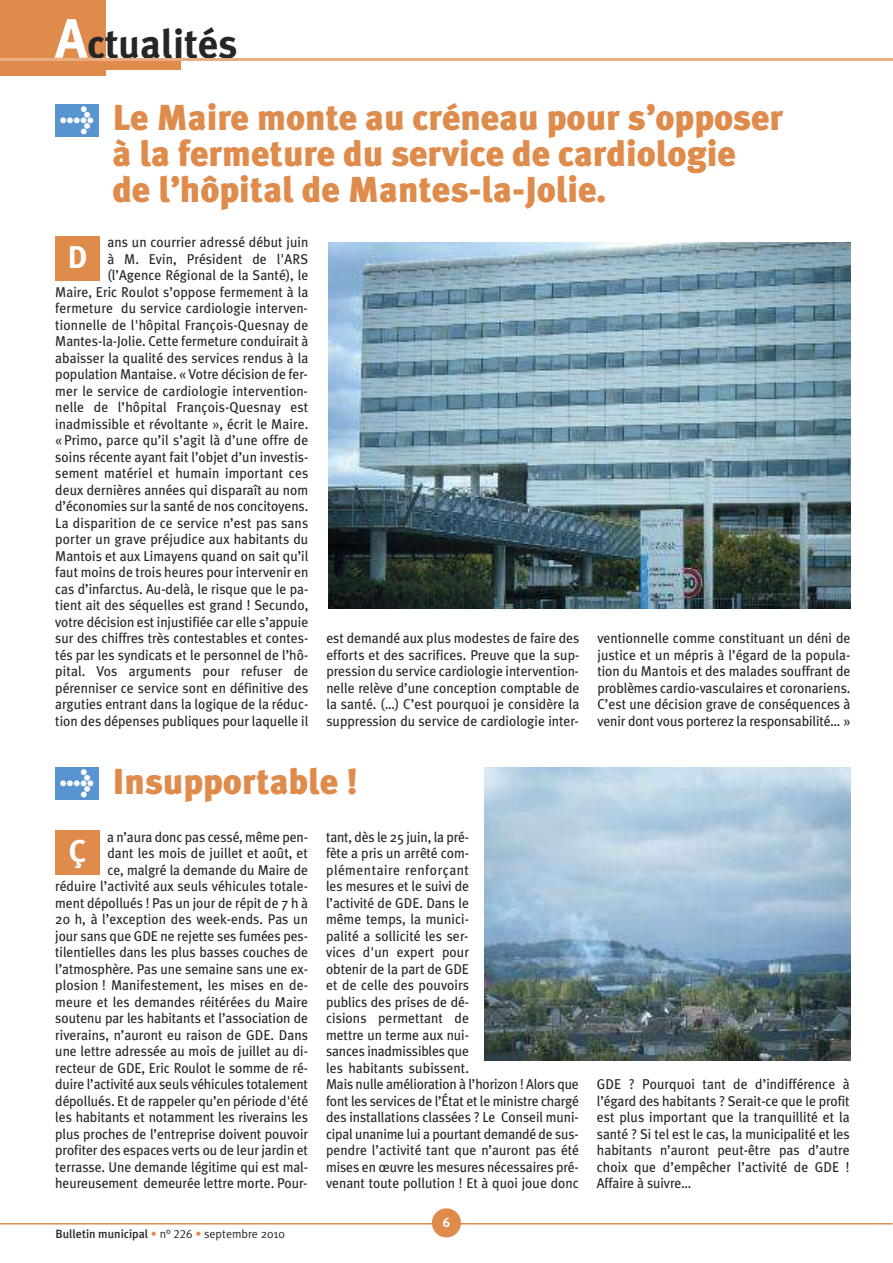
<style>
.page{position:relative;width:893px;height:1263px;background:#fff}
.page>*{position:absolute;margin:0;border:0;box-sizing:border-box;transform-origin:0 0}
.t1{font:700 40.5px "Meta Plus";color:#272627}
.t2{font:900 36px/36px "Meta Plus";color:#df8b4c}
.t3{font:700 31.5px "Meta Plus";color:#fff}
.t4{font:900 27px "Meta Plus";color:#fff}
.t5{font:14.25px/16.5px "Meta Plus";color:#272627;text-align:justify;scale:.96 1}
.t6{font:13.5px "Meta Plus Bold Caps";color:#fff}
.t7{font:500 12px "Meta Plus";color:#272627}
.s1{font-size:55.5px;color:#fff}
.s2{font-size:27px;color:#fff}
.s3{font-family:"Meta Plus Normal";font-weight:400;color:#df8b4c}
.s4{font-family:"Meta Plus Normal";font-weight:400}
.s5{font-family:"Meta Plus Normal Caps";font-weight:400}
</style>
<div class="page">
<div style="left:0;top:0;width:105px;height:76px;background:#df8b4c"></div>
<div style="left:0;top:61px;width:181px;height:9px;background:#df8b4c"></div>
<hr style="left:0;top:59px;width:893px;height:2px;background:#e8ae82">
<hr style="left:0;top:1223px;width:892px;height:1px;background:#df8b4c">
<div style="left:432px;top:1208px;width:29px;height:29px;background:#df8b4c;border-radius:50%"></div>
<div style="left:55px;top:236px;width:45px;height:45px;background:#df8b4c"></div>
<div style="left:55px;top:104px;width:44px;height:32px;background:#5794d0"></div>
<img style="left:329px;top:242px;width:521px;height:367px">
<div style="left:55px;top:830px;width:45px;height:45px;background:#df8b4c"></div>
<div style="left:55px;top:767px;width:44px;height:33px;background:#5794d0"></div>
<img style="left:484px;top:767px;width:366px;height:293px">
<h1 class="t1" style="left:55px;top:20px;width:184px"><span class="s1">A</span>ctualités</h1>
<h3 class="t4" style="left:59px;top:103px;width:37px">&gt;</h3>
<h2 class="t2" style="left:112px;top:100px;width:672px">Le Maire monte au créneau pour s’opposer à la fermeture du service de cardiologie<br>de l’hôpital de Mantes-la-Jolie.</h2>
<p class="t5" style="left:55px;top:234px;width:265px;text-align:right">ans un courrier adressé début juin<br>à M. Evin, Président de l'ARS (l’Agence Régional de la Santé), le<br>Maire, Eric Roulot s’oppose fermement à la fermeture du service cardiologie interven&shy;tionnelle de l'hôpital François-Quesnay de Mantes-la-Jolie. Cette fermeture conduirait à abaisser la qualité des services rendus à la population Mantaise. « Votre décision de fer&shy;mer le service de cardiologie intervention&shy;nelle de l’hôpital François-Quesnay est inadmissible et révoltante », écrit le Maire. «Primo, parce qu’il s’agit là d’une offre de soins récente ayant fait l’objet d’un investis&shy;sement matériel et humain important ces deux dernières années qui disparaît au nom d’économies sur la santé de nos concitoyens.<br>La disparition de ce service n’est pas sans porter un grave préjudice aux habitants du Mantois et aux Limayens quand on sait qu’il faut moins de trois heures pour intervenir en cas d’infarctus. Au-delà, le risque que le pa&shy;tient ait des séquelles est grand ! Secundo, votre décision est injustifiée car elle s’appuie sur des chiffres très contestables et contes&shy;tés par les syndicats et le personnel de l’hô&shy;pital. Vos arguments pour refuser de pérenniser ce service sont en définitive des arguties entrant dans la logique de la réduc&shy;tion des dépenses publiques pour laquelle il</p>
<h3 class="t3" style="left:68px;top:238px;width:22px">D</h3>
<p class="t5" style="left:326px;top:630px;width:265px">est demandé aux plus modestes de faire des efforts et des sacrifices. Preuve que la sup&shy;pression du service cardiologie intervention&shy;nelle relève d’une conception comptable de la santé. (…) C’est pourquoi je considère la suppression du service de cardiologie inter-</p>
<p class="t5" style="left:597px;top:630px;width:265px">ventionnelle comme constituant un déni de justice et un mépris à l’égard de la popula&shy;tion du Mantois et des malades souffrant de problèmes cardio-vasculaires et coronariens.<br>C’est une décision grave de conséquences à venir dont vous porterez la responsabilité… »</p>
<h2 class="t2" style="left:59px;top:763px;width:300px"><span class="s2">&gt;</span> Insupportable !</h2>
<p class="t5" style="left:55px;top:828px;width:265px;text-align:right">a n’aura donc pas cessé, même pen-<br>dant les mois de juillet et août, et<br>ce, malgré la demande du Maire de<br>réduire l’activité aux seuls véhicules totale&shy;ment dépollués ! Pas un jour de répit de 7 h à 20 h, à l’exception des week-ends. Pas un jour sans que GDE ne rejette ses fumées pes&shy;tilentielles dans les plus basses couches de l’atmosphère. Pas une semaine sans une ex&shy;plosion ! Manifestement, les mises en de&shy;meure et les demandes réitérées du Maire soutenu par les habitants et l’association de riverains, n’auront eu raison de GDE. Dans une lettre adressée au mois de juillet au di&shy;recteur de GDE, Eric Roulot le somme de ré&shy;duire l’activité aux seuls véhicules totalement dépollués. Et de rappeler qu’en période d'été les habitants et notamment les riverains les plus proches de l’entreprise doivent pouvoir profiter des espaces verts ou de leur jardin et terrasse. Une demande légitime qui est mal&shy;heureusement demeurée lettre morte. Pour-</p>
<p class="t5" style="left:326px;top:828px;width:265px;text-align:left">tant, dès le 25 juin, la pré-<br>fète a pris un arrêté com-<br>plémentaire renforçant<br>les mesures et le suivi de<br>l’activité de GDE. Dans le<br>même temps, la munici-<br>palité a sollicité les ser-<br>vices d'un expert pour<br>obtenir de la part de GDE<br>et de celle des pouvoirs<br>publics des prises de dé-<br>cisions permettant de<br>mettre un terme aux nui-<br>sances inadmissibles que<br>les habitants subissent.<br>Mais nulle amélioration à l’horizon ! Alors que font les services de l’État et le ministre chargé des installations classées ? Le Conseil muni&shy;cipal unanime lui a pourtant demandé de sus&shy;pendre l’activité tant que n’auront pas été mises en œuvre les mesures nécessaires pré&shy;venant toute pollution ! Et à quoi joue donc</p>
<h3 class="t3" style="left:69px;top:832px;width:19px">Ç</h3>
<p class="t7" style="left:56px;top:1226px;width:231px">Bulletin municipal <span class="s3">•</span> <span class="s4">n°</span> <span class="s5">226</span> <span class="s3">•</span> <span class="s4">septembre 2010</span></p>
<p class="t6" style="left:443px;top:1214px;width:9px">6</p>
<p class="t5" style="left:597px;top:1076px;width:265px">GDE ? Pourquoi tant de d’indifférence à l’égard des habitants ? Serait-ce que le profit est plus important que la tranquillité et la santé ? Si tel est le cas, la municipalité et les habitants n’auront peut-être pas d’autre choix que d’empêcher l’activité de GDE !<br>Affaire à suivre…</p>
</div>
